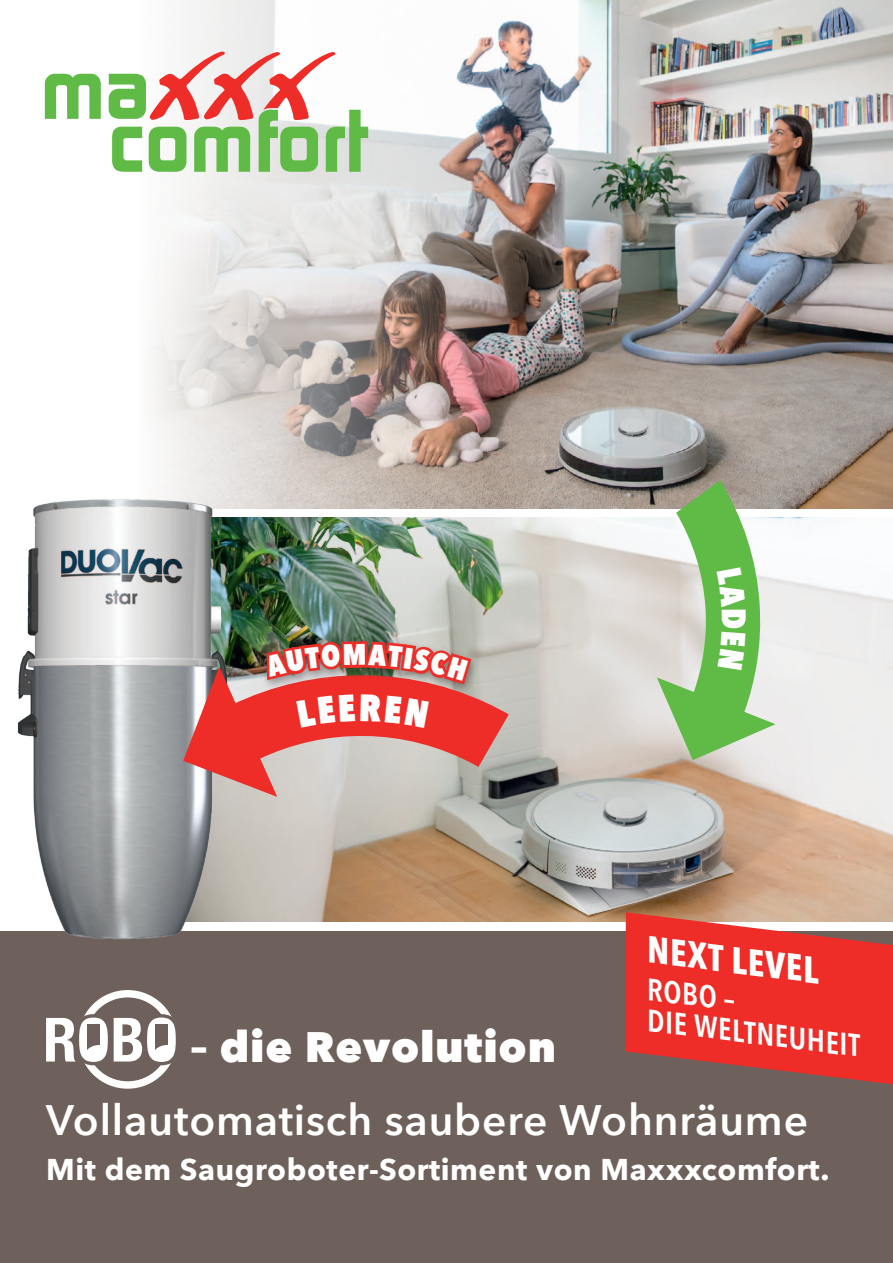
<style>
.page{position:relative;width:893px;height:1263px;background:#fff}
.page>*{position:absolute;margin:0;border:0;box-sizing:border-box;transform-origin:0 0}
.t1{font:600 42.6px "Avenir Next";letter-spacing:.02em;color:#fff}
.t2{font:800 42.6px "Avenir Next";letter-spacing:.02em;color:#fff}
.t3{font:700 37.2px "Avenir Next Condensed";color:#fff}
.t4{font:800 34.05px "Avenir Next Condensed";color:#fff}
.t5{font:600 30.9px/30.9px "Avenir Next Condensed";color:#fff}
.t6{font:700 30px "Avenir Next";letter-spacing:.02em;color:#fff}
</style>
<div class="page">
<div style="left:0;top:931px;width:893px;height:332px;background:#6e605a"></div>
<svg style="left:46px;top:990px;width:130px;height:99px"></svg>
<img style="left:153px;top:0;width:740px;height:508px">
<img style="left:231px;top:518px;width:662px;height:404px">
<img style="left:17px;top:481px;width:214px;height:459px">
<svg style="left:626px;top:912px;width:267px;height:172px;background:#de3f38"></svg>
<svg style="left:45px;top:74px;width:56px;height:45px"></svg>
<svg style="left:109px;top:51px;width:259px;height:121px"></svg>
<svg style="left:657px;top:480px;width:118px;height:280px;background:#a0c990"></svg>
<svg style="left:183px;top:638px;width:326px;height:159px;background:#ce706b"></svg>
<p class="t4" style="left:755px;top:608px;width:23px;rotate:90deg">d</p>
<h1 class="t2" style="left:191px;top:1020px;width:367px">– die Revolution</h1>
<p class="t3" style="left:651px;top:927px;width:169px;rotate:7deg">Next Level</p>
<p class="t5" style="left:650px;top:973px;width:220px;rotate:7deg">Robo –<br>Die Weltneuheit</p>
<h1 class="t1" style="left:46px;top:1084px;width:763px">Vollautomatisch saubere Wohnräume</h1>
<p class="t6" style="left:46px;top:1143px;width:785px">Mit dem Saugroboter-Sortiment von Maxxxcomfort.</p>
</div>
